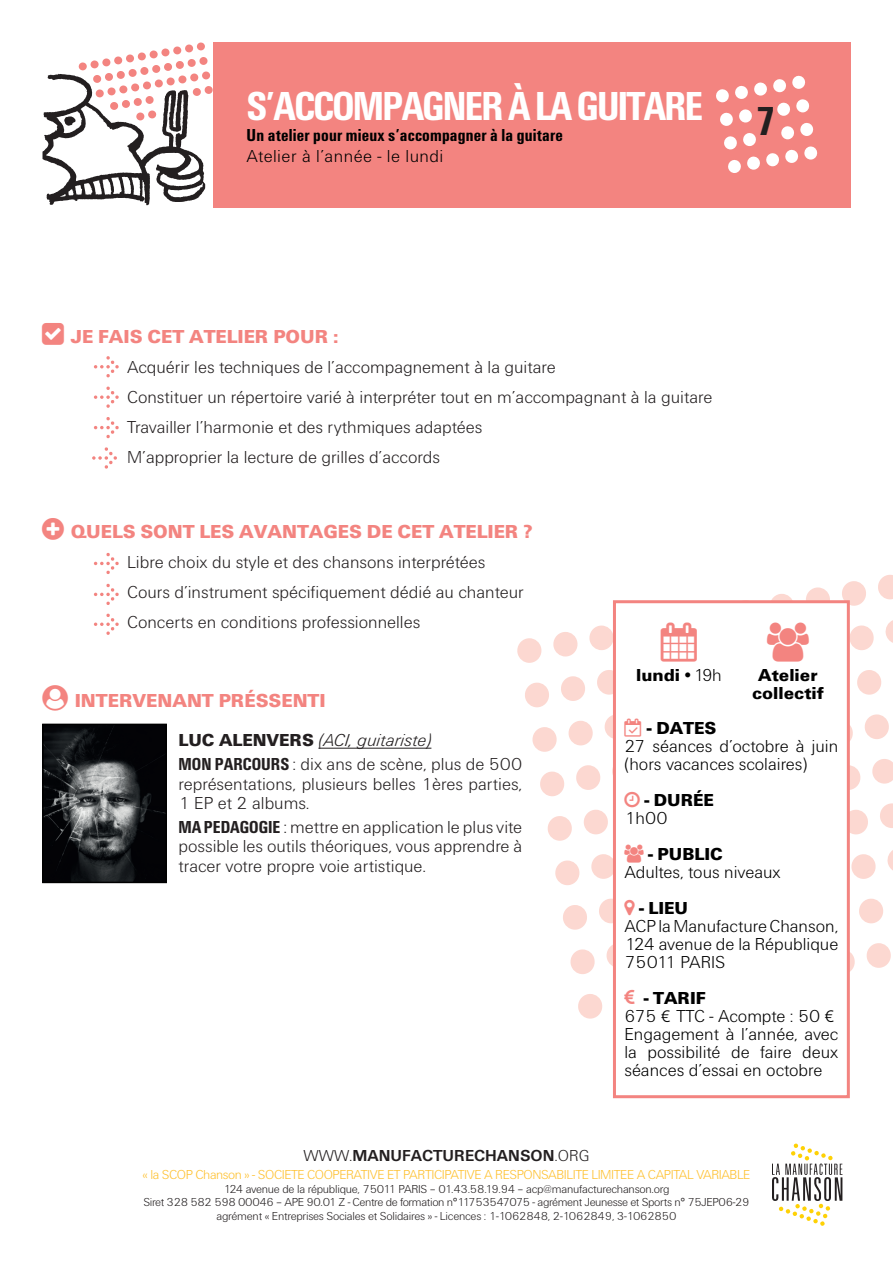
<style>
.page{position:relative;width:893px;height:1263px;background:#fff}
.page>*{position:absolute;margin:0;border:0;box-sizing:border-box;transform-origin:0 0}
.t1{font:700 condensed 42px "Unitus T";letter-spacing:-.04em;color:#fff}
.t2{font:700 condensed 42px "Unitus T";color:#231f20}
.t3{font:900 19.5px "Unitu T Bla";color:#f38480}
.t4{font:300 18px/30px "Unitu T Lig";color:#231f20;text-align:justify}
.t5{font:300 18px/18px "Unitu T Lig";color:#000}
.t6{font:900 18px/18px "Unitu T Bla";color:#000;text-align:center}
.t7{font:700 condensed 18px "Unitus T";letter-spacing:.01em;color:#000}
.t8{font:300 18px "Unitu T Lig Ita";color:#231f20}
.t9{font:300 18px "Unitu T Lig";letter-spacing:.025em;color:#000}
.t10{font:700 16.5px "Unitu T Bol";color:#231f20}
.t11{font:300 13.5px "Unitu T Lig";letter-spacing:-.03em;color:#febf2a}
.t12{font:300 12px/13.5px "Unitu T Lig";letter-spacing:-.03em;color:#231f20;text-align:center}
.s1{font-family:"Unitu T Bla";font-weight:900}
.s2{font-family:"Unitus T";font-weight:700;font-stretch:condensed}
.s3{font-family:"Unitu T Lig";font-weight:300}
.s4{color:#f38480}
</style>
<div class="page">
<svg style="left:43px;top:43px;width:170px;height:163px"></svg>
<div style="left:213px;top:43px;width:637px;height:165px;background:#f38480"></div>
<svg style="left:766px;top:153px;width:13px;height:13px"></svg>
<svg style="left:747px;top:156px;width:13px;height:14px"></svg>
<svg style="left:724px;top:136px;width:13px;height:13px"></svg>
<svg style="left:720px;top:112px;width:13px;height:14px"></svg>
<svg style="left:785px;top:146px;width:33px;height:17px"></svg>
<svg style="left:773px;top:79px;width:13px;height:13px"></svg>
<svg style="left:777px;top:102px;width:13px;height:14px"></svg>
<svg style="left:781px;top:126px;width:13px;height:13px"></svg>
<svg style="left:754px;top:82px;width:13px;height:14px"></svg>
<svg style="left:792px;top:75px;width:14px;height:14px"></svg>
<svg style="left:743px;top:133px;width:13px;height:13px"></svg>
<svg style="left:800px;top:123px;width:14px;height:13px"></svg>
<svg style="left:796px;top:99px;width:13px;height:13px"></svg>
<svg style="left:716px;top:89px;width:13px;height:13px"></svg>
<svg style="left:739px;top:109px;width:13px;height:14px"></svg>
<svg style="left:728px;top:160px;width:13px;height:13px"></svg>
<svg style="left:735px;top:86px;width:13px;height:13px"></svg>
<svg style="left:772px;top:1143px;width:70px;height:83px"></svg>
<hr style="left:318px;top:748px;width:113px;height:1px;background:#231f20">
<img style="left:45px;top:727px;width:119px;height:153px">
<div style="left:42px;top:724px;width:125px;height:159px;border:2px solid #000"></div>
<svg style="left:94px;top:356px;width:25px;height:21px"></svg>
<svg style="left:94px;top:417px;width:25px;height:21px"></svg>
<svg style="left:94px;top:553px;width:25px;height:21px"></svg>
<svg style="left:94px;top:584px;width:25px;height:21px"></svg>
<svg style="left:94px;top:614px;width:25px;height:21px"></svg>
<svg style="left:94px;top:387px;width:25px;height:21px"></svg>
<svg style="left:92px;top:447px;width:25px;height:22px"></svg>
<svg style="left:517px;top:575px;width:376px;height:443px"></svg>
<h1 class="t1" style="left:247px;top:82px;width:458px">S’ACCOMPAGNER À LA GUITARE</h1>
<p class="t7" style="left:247px;top:125px;width:318px">Un atelier pour mieux s’accompagner à la guitare</p>
<p class="t9" style="left:247px;top:146px;width:198px">Atelier à l’année - le lundi</p>
<h1 class="t2" style="left:756px;top:97px;width:21px">7</h1>
<p class="t3" style="left:71px;top:325px;width:269px">JE FAIS CET ATELIER POUR :</p>
<p class="t4" style="left:127px;top:352px;width:587px;text-align:left">Acquérir les techniques de l’accompagnement à la guitare<br>Constituer un répertoire varié à interpréter tout en m’accompagnant à la guitare Travailler l’harmonie et des rythmiques adaptées<br>M’approprier la lecture de grilles d’accords</p>
<p class="t3" style="left:71px;top:520px;width:463px">QUELS SONT LES AVANTAGES DE CET ATELIER ?</p>
<p class="t4" style="left:127px;top:547px;width:398px;text-align:left">Libre choix du style et des chansons interprétées<br>Cours d’instrument spécifiquement dédié au chanteur<br>Concerts en conditions professionnelles</p>
<p class="t3" style="left:75px;top:689px;width:252px">INTERVENANT PRÉSSENTI</p>
<p class="t8" style="left:179px;top:730px;width:254px"><span class="s1">LUC ALENVERS</span> (ACI, guitariste)</p>
<p class="t4" style="left:179px;top:754px;width:345px;line-height:19.5px"><span class="s2">MON PARCOURS</span> : dix ans de scène, plus de 500 représentations, plusieurs belles 1ères parties, 1 EP et 2 albums.</p>
<p class="t4" style="left:179px;top:817px;width:345px;line-height:19.5px"><span class="s2">MA PEDAGOGIE</span> : mettre en application le plus vite possible les outils théoriques, vous apprendre à tracer votre propre voie artistique.</p>
<p class="t6" style="left:636px;top:666px;width:87px">lundi <span class="s3">• 19h</span></p>
<p class="t6" style="left:752px;top:666px;width:73px">Atelier collectif</p>
<p class="t6" style="left:624px;top:719px;width:93px"><span class="s4">▼</span> - DATES</p>
<p class="t5" style="left:624px;top:737px;width:215px">27 séances d’octobre à juin (hors vacances scolaires)</p>
<p class="t6" style="left:644px;top:791px;width:71px">- DURÉE</p>
<p class="t5" style="left:624px;top:809px;width:45px">1h00</p>
<p class="t6" style="left:648px;top:845px;width:76px">- PUBLIC</p>
<p class="t5" style="left:624px;top:863px;width:158px">Adultes, tous niveaux</p>
<p class="t6" style="left:639px;top:899px;width:50px">- LIEU</p>
<p class="t5" style="left:624px;top:917px;width:215px;text-align:justify">ACP la Manufacture Chanson, 124 avenue de la République 75011 PARIS</p>
<p class="t6" style="left:644px;top:989px;width:64px">- TARIF</p>
<p class="t5" style="left:624px;top:1007px;width:215px">675 € TTC - Acompte : 50 €<br>Engagement à l’année, avec la possibilité de faire deux séances d’essai en octobre</p>
<p class="t10" style="left:304px;top:1146px;width:287px"><span class="s3">WWW.</span>MANUFACTURECHANSON<span class="s3">.ORG</span></p>
<p class="t11" style="left:143px;top:1167px;width:609px">« la SCOP Chanson » - SOCIETE COOPERATIVE ET PARTICIPATIVE A RESPONSABILITE LIMITEE A CAPITAL VARIABLE</p>
<p class="t12" style="left:143px;top:1182px;width:608px">124 avenue de la république, 75011 PARIS – 01.43.58.19.94 – acp@manufacturechanson.org<br>Siret 328 582 598 00046 – APE 90.01 Z - Centre de formation n°11753547075 - agrément Jeunesse et Sports n° 75JEP06-29 agrément « Entreprises Sociales et Solidaires » - Licences : 1-1062848, 2-1062849, 3-1062850</p>
</div>
